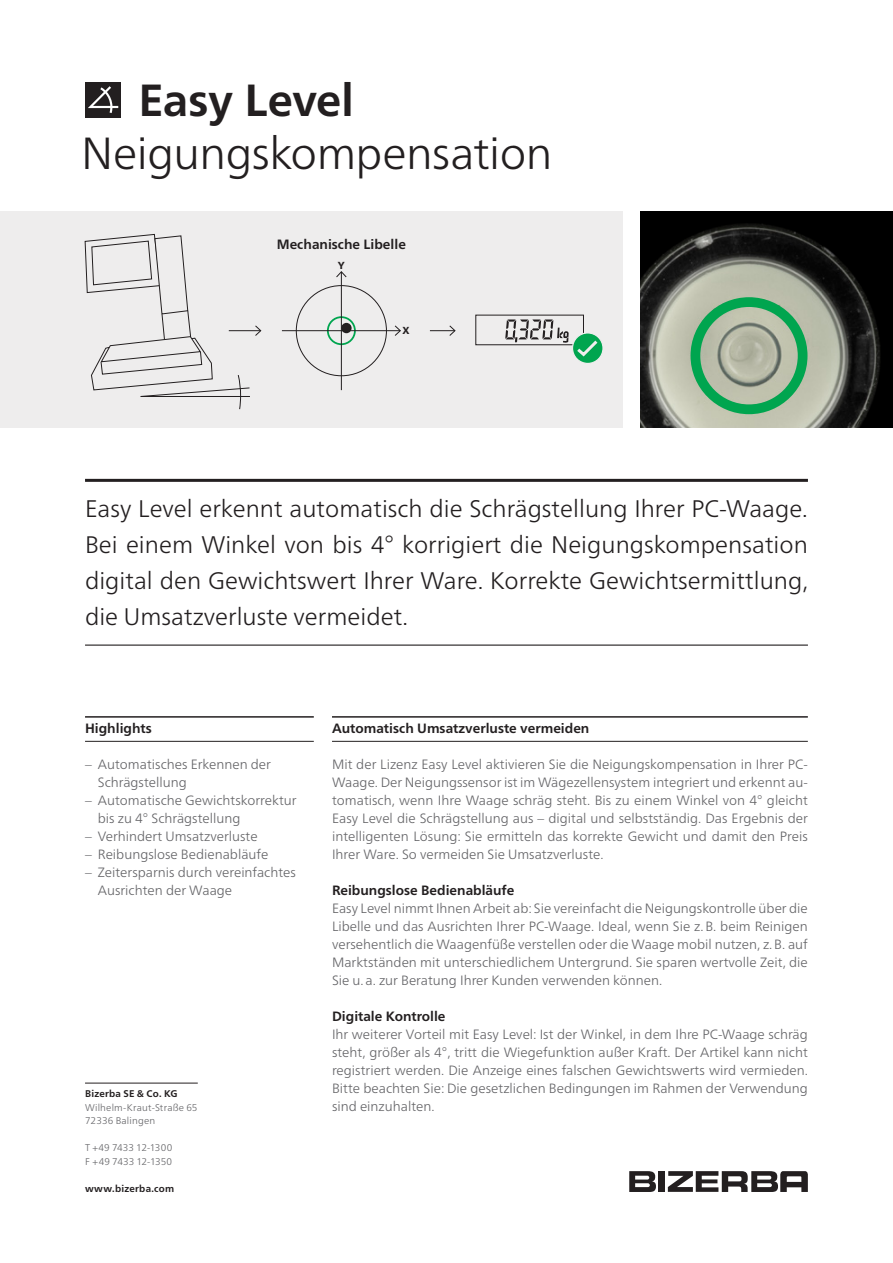
<style>
.page{position:relative;width:893px;height:1263px;background:#fff}
.page>*{position:absolute;margin:0;border:0;box-sizing:border-box;transform-origin:0 0}
.Headline_1_Light_40p{font:300 45px "Neue Frutiger LT Pro";letter-spacing:-.015em;color:#231f20}
.Headline_1_Light_40p-2{font:700 45px "Neue Frutiger LT Pro";letter-spacing:-.005em;color:#231f20}
.Headline_2_Light_20p{font:300 24px/36px "Neue Frutiger LT Pro";color:#231f20;text-align:justify}
.copy_8pt_11pt{font:300 13.5px/18px "Neue Frutiger LT Pro";color:#636366;text-align:justify}
.copy_8pt_11pt-2{font:700 13.5px "Neue Frutiger LT Pro";color:#231f20}
.copy_8pt_11pt-3{font:800 10.2px "Neue Frutiger LT Pro";color:#231f20}
.SecInfo_1_bold_6_5_9{font:300 9.75px "Neue Frutiger LT Pro";letter-spacing:.015em;color:#636366}
.SecInfo_1_bold_6_5_9-2{font:700 9.75px "Neue Frutiger LT Pro";letter-spacing:.025em;color:#231f20}
</style>
<div class="page">
<hr style="left:85px;top:479px;width:723px;height:3px;background:#231f20">
<hr style="left:85px;top:644px;width:723px;height:2px;background:#231f20">
<hr style="left:85px;top:741px;width:229px;height:1px;background:#231f20">
<hr style="left:85px;top:716px;width:229px;height:2px;background:#231f20">
<hr style="left:332px;top:741px;width:476px;height:1px;background:#231f20">
<hr style="left:332px;top:716px;width:476px;height:2px;background:#231f20">
<svg style="left:668px;top:1171px;width:140px;height:21px"></svg>
<div style="left:658px;top:1171px;width:7px;height:21px;background:#231f20"></div>
<svg style="left:629px;top:1171px;width:27px;height:21px"></svg>
<div style="left:85px;top:82px;width:36px;height:36px;background:#231f20"></div>
<svg style="left:88px;top:86px;width:30px;height:27px"></svg>
<img style="left:641px;top:211px;width:252px;height:216px">
<div style="left:690px;top:297px;width:117px;height:117px;border:10px solid #00a54f;border-radius:50%"></div>
<div style="left:0;top:211px;width:623px;height:216px;background:#eeeded"></div>
<div style="left:327px;top:316px;width:29px;height:29px;border:2px solid #00a54f;border-radius:50%"></div>
<div style="left:341px;top:323px;width:11px;height:10px;background:#231f20;border-radius:50%"></div>
<svg style="left:430px;top:325px;width:26px;height:11px"></svg>
<hr style="left:282px;top:330px;width:118px;height:1px;background:#231f20">
<svg style="left:394px;top:325px;width:7px;height:11px"></svg>
<hr style="left:341px;top:272px;width:1px;height:118px;background:#231f20">
<svg style="left:336px;top:271px;width:11px;height:7px"></svg>
<svg style="left:84px;top:234px;width:178px;height:176px"></svg>
<svg style="left:572px;top:333px;width:31px;height:30px"></svg>
<div style="left:572px;top:332px;width:32px;height:32px;border:1px solid #eeeded;border-radius:50%"></div>
<svg style="left:505px;top:319px;width:96px;height:39px"></svg>
<hr style="left:85px;top:1083px;width:113px;height:1px;background:#231f20">
<p class="Headline_1_Light_40p-2" style="left:138px;top:74px;width:217px">Easy Level</p>
<p class="Headline_1_Light_40p" style="left:81px;top:126px;width:473px">Neigungskompensation</p>
<p class="copy_8pt_11pt-2" style="left:277px;top:236px;width:131px">Mechanische Libelle</p>
<p class="copy_8pt_11pt-3" style="left:338px;top:259px;width:8px">Y</p>
<p class="copy_8pt_11pt-3" style="left:403px;top:324px;width:9px">X</p>
<p class="Headline_2_Light_20p" style="left:85px;top:490px;width:724px">Easy Level erkennt automatisch die Schrägstellung Ihrer PC-Waage.<br>Bei einem Winkel von bis 4° korrigiert die Neigungskompensation digital den Gewichtswert Ihrer Ware. Korrekte Gewichtsermittlung, die Umsatzverluste vermeidet.</p>
<p class="copy_8pt_11pt-2" style="left:85px;top:720px;width:68px">Highlights</p>
<p class="copy_8pt_11pt-2" style="left:332px;top:720px;width:259px">Automatisch Umsatzverluste vermeiden</p>
<p class="copy_8pt_11pt" style="left:98px;top:755px;width:175px;text-indent:-13px">– Automatisches Erkennen der<br>Schrägstellung</p>
<p class="copy_8pt_11pt" style="left:98px;top:791px;width:200px;text-indent:-13px">– Automatische Gewichtskorrektur bis zu 4° Schrägstellung</p>
<p class="copy_8pt_11pt" style="left:85px;top:827px;width:174px">– Verhindert Umsatzverluste</p>
<p class="copy_8pt_11pt" style="left:85px;top:845px;width:185px">– Reibungslose Bedienabläufe</p>
<p class="copy_8pt_11pt" style="left:98px;top:863px;width:200px;text-indent:-13px">– Zeitersparnis durch vereinfachtes<br>Ausrichten der Waage</p>
<p class="SecInfo_1_bold_6_5_9-2" style="left:85px;top:1088px;width:94px">Bizerba SE &amp; Co. KG</p>
<p class="SecInfo_1_bold_6_5_9" style="left:85px;top:1101px;width:114px">Wilhelm-Kraut-Straße 65</p>
<p class="SecInfo_1_bold_6_5_9" style="left:85px;top:1115px;width:72px">72336 Balingen</p>
<p class="SecInfo_1_bold_6_5_9" style="left:85px;top:1142px;width:89px">T +49 7433 12-1300</p>
<p class="SecInfo_1_bold_6_5_9" style="left:85px;top:1155px;width:89px">F +49 7433 12-1350</p>
<p class="SecInfo_1_bold_6_5_9-2" style="left:85px;top:1182px;width:91px">www.bizerba.com</p>
<p class="copy_8pt_11pt" style="left:332px;top:755px;width:477px">Mit der Lizenz Easy Level aktivieren Sie die Neigungskompensation in Ihrer PC-Waage. Der Neigungssensor ist im Wägezellensystem integriert und erkennt au&shy;tomatisch, wenn Ihre Waage schräg steht. Bis zu einem Winkel von 4° gleicht Easy Level die Schrägstellung aus – digital und selbstständig. Das Ergebnis der intelligenten Lösung: Sie ermitteln das korrekte Gewicht und damit den Preis Ihrer Ware. So vermeiden Sie Umsatzverluste.</p>
<p class="copy_8pt_11pt-2" style="left:332px;top:882px;width:184px">Reibungslose Bedienabläufe</p>
<p class="copy_8pt_11pt" style="left:332px;top:899px;width:477px">Easy Level nimmt Ihnen Arbeit ab: Sie vereinfacht die Neigungskontrolle über die Libelle und das Ausrichten Ihrer PC-Waage. Ideal, wenn Sie z.B. beim Reinigen versehentlich die Waagenfüße verstellen oder die Waage mobil nutzen, z.B. auf Marktständen mit unterschiedlichem Untergrund. Sie sparen wertvolle Zeit, die Sie u.a. zur Beratung Ihrer Kunden verwenden können.</p>
<p class="copy_8pt_11pt-2" style="left:332px;top:1008px;width:115px">Digitale Kontrolle</p>
<p class="copy_8pt_11pt" style="left:332px;top:1025px;width:477px">Ihr weiterer Vorteil mit Easy Level: Ist der Winkel, in dem Ihre PC-Waage schräg steht, größer als 4°, tritt die Wiegefunktion außer Kraft. Der Artikel kann nicht registriert werden. Die Anzeige eines falschen Gewichtswerts wird vermieden.<br>Bitte beachten Sie: Die gesetzlichen Bedingungen im Rahmen der Verwendung sind einzuhalten.</p>
</div>
